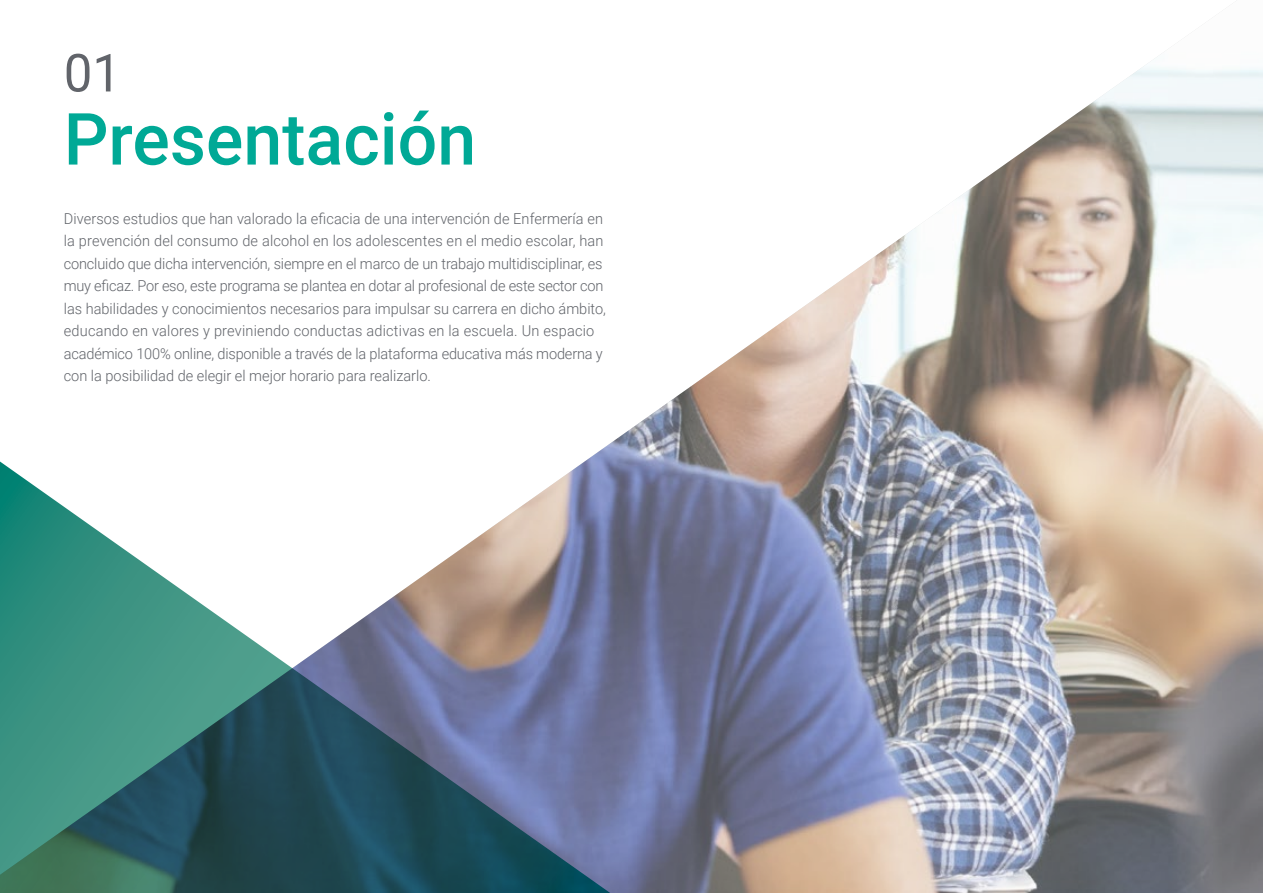
<style>
.page{position:relative;width:1263px;height:893px;background:#fff}
.page>*{position:absolute;margin:0;border:0;box-sizing:border-box;transform-origin:0 0}
.t1{font:500 72px "Roboto";color:#00a996}
.t2{font:52.5px "Roboto";color:#61646a}
.t3{font:300 15px/22.5px "Roboto";color:#61646a}
</style>
<div class="page">
<img style="left:607px;top:54px;width:656px;height:839px">
<svg style="left:0;top:446px;width:640px;height:447px"></svg>
<h2 class="t2" style="left:64px;top:36px;width:59px">01</h2>
<h1 class="t1" style="left:64px;top:89px;width:414px">Presentación</h1>
<p class="t3" style="left:64px;top:207px;width:544px">Diversos estudios que han valorado la eficacia de una intervención de Enfermería en la prevención del consumo de alcohol en los adolescentes en el medio escolar, han concluido que dicha intervención, siempre en el marco de un trabajo multidisciplinar, es muy eficaz. Por eso, este programa se plantea en dotar al profesional de este sector con las habilidades y conocimientos necesarios para impulsar su carrera en dicho ámbito, educando en valores y previniendo conductas adictivas en la escuela. Un espacio académico 100% online, disponible a través de la plataforma educativa más moderna y con la posibilidad de elegir el mejor horario para realizarlo.</p>
</div>
